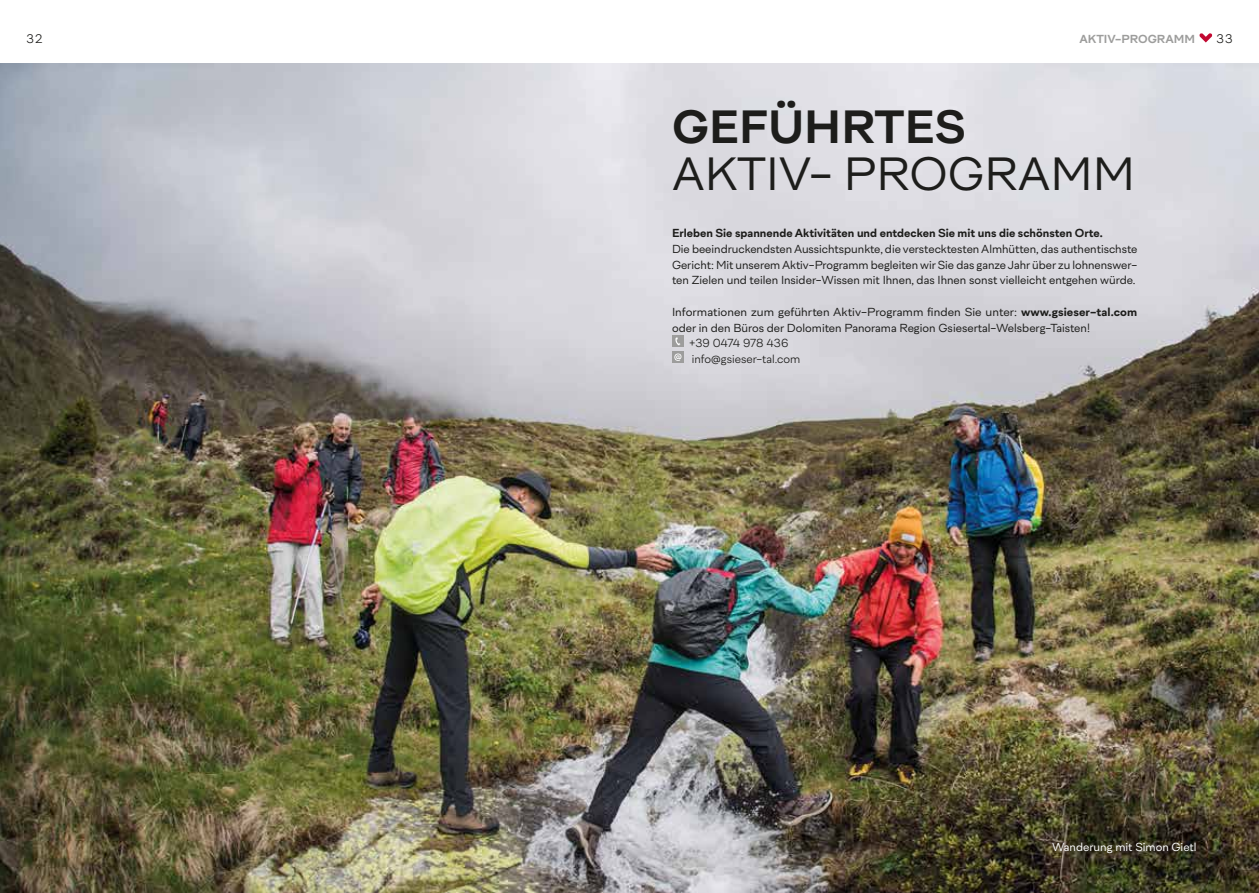
<style>
.page{position:relative;width:1259px;height:893px;background:#fff}
.page>*{position:absolute;margin:0;border:0;box-sizing:border-box;transform-origin:0 0}
.t1{font:45px "Cordillera";color:#1d1d1b}
.t2{font:700 45px "Cordillera";color:#1d1d1b}
.t3{font:300 12px "Cordillera";color:#1d1d1b}
.t4{font:11.25px/15.8px "Cordillera";color:#1d1d1b;text-align:justify}
.t5{font:700 11.25px "Cordillera";color:#1d1d1b}
.t6{font:300 11.25px/15.8px "Cordillera";color:#1d1d1b}
.t7{font:11.25px "Cordillera";color:#fff}
.t8{font:700 11.25px "Cordillera";color:#9d9d9c}
.s1{font-weight:700}
</style>
<div class="page">
<img style="left:0;top:64px;width:1259px;height:829px">
<div style="left:672px;top:336px;width:12px;height:11px;background:#9d9d9c"></div>
<svg style="left:675px;top:338px;width:5px;height:7px"></svg>
<div style="left:672px;top:351px;width:12px;height:12px;background:#9d9d9c"></div>
<svg style="left:674px;top:353px;width:7px;height:8px"></svg>
<svg style="left:1199px;top:33px;width:13px;height:10px"></svg>
<p class="t3" style="left:26px;top:30px;width:18px">32</p>
<p class="t8" style="left:1079px;top:30px;width:117px">AKTIV-PROGRAMM</p>
<p class="t3" style="left:1216px;top:30px;width:18px">33</p>
<h1 class="t2" style="left:672px;top:91px;width:295px">GEFÜHRTES</h1>
<h1 class="t1" style="left:672px;top:141px;width:465px">AKTIV- PROGRAMM</h1>
<p class="t5" style="left:672px;top:224px;width:432px">Erleben Sie spannende Aktivitäten und entdecken Sie mit uns die schönsten Orte.</p>
<p class="t4" style="left:672px;top:240px;width:467px">Die beeindruckendsten Aussichtspunkte, die verstecktesten Almhütten, das authentischste Gericht: Mit unserem Aktiv-Programm begleiten wir Sie das ganze Jahr über zu lohnenswer&shy;ten Zielen und teilen Insider-Wissen mit Ihnen, das Ihnen sonst vielleicht entgehen würde.</p>
<p class="t4" style="left:672px;top:303px;width:467px">Informationen zum geführten Aktiv-Programm finden Sie unter: <span class="s1">www.gsieser-tal.com </span>oder in den Büros der Dolomiten Panorama Region Gsiesertal-Welsberg-Taisten!</p>
<p class="t6" style="left:689px;top:335px;width:113px">+39 0474 978 436 info@gsieser-tal.com</p>
<p class="t7" style="left:1052px;top:839px;width:146px">Wanderung mit Simon Gietl</p>
</div>
